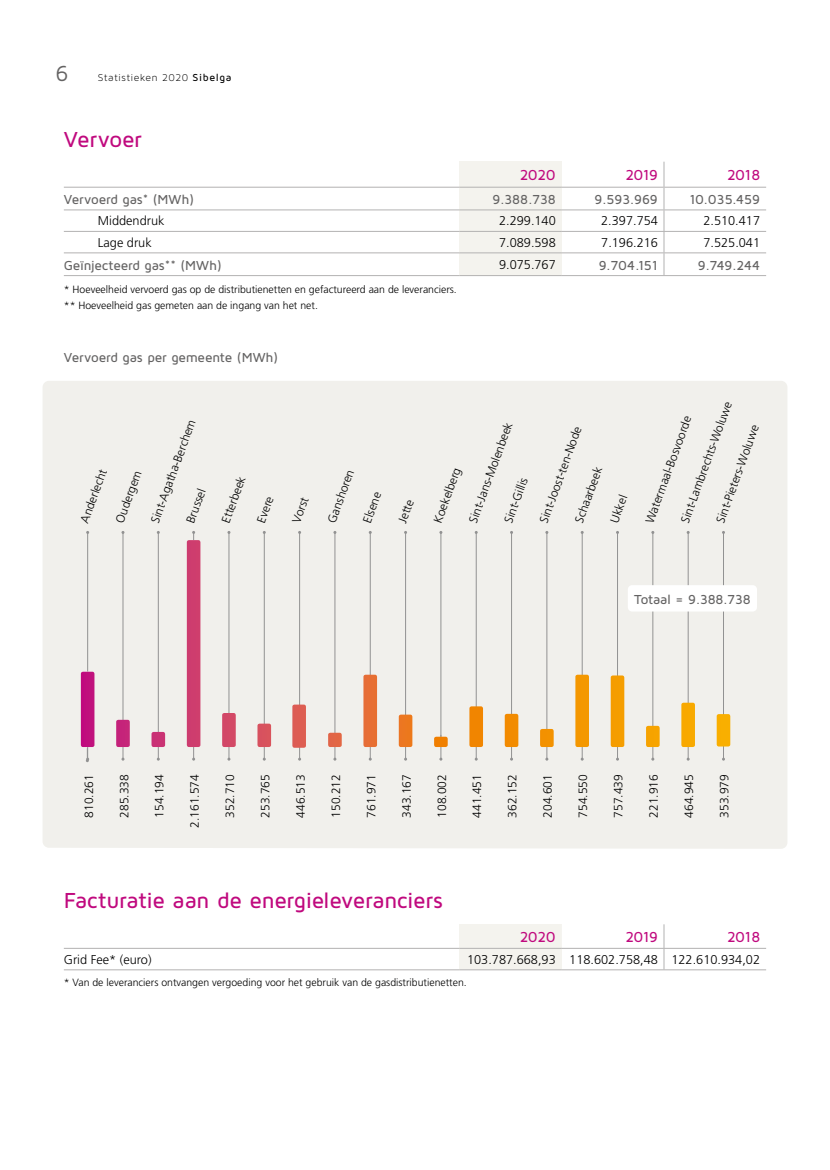
<style>
.page{position:relative;width:830px;height:1170px;background:#fff}
.page>*{position:absolute;margin:0;border:0;box-sizing:border-box;transform-origin:0 0}
.t1{font:500 22.5px "Maven Pro";letter-spacing:-.015em;color:#c0097e}
.t2{font:22.5px "Maven Pro";color:#646363}
.t3{font:500 15px "Maven Pro";letter-spacing:-.03em;color:#c0097e}
.t4{font:500 13.5px "Maven Pro";letter-spacing:-.01em;color:#646363}
.t5{font:300 12.75px "Frutiger LT Std";color:#000}
.t6{font:300 12px "Frutiger LT Std";color:#000}
.t7{font:300 10.5px/15px "Frutiger LT Std";color:#000}
.t8{font:10.5px "Maven Pro Light 300";letter-spacing:.06em;color:#000}
.s1{font-family:"Maven Pro";font-weight:500}
</style>
<div class="page">
<div style="left:459px;top:162px;width:102px;height:25px;background:#f4f3ee"></div>
<div style="left:459px;top:187px;width:102px;height:23px;background:#f4f3ee"></div>
<div style="left:459px;top:210px;width:102px;height:21px;background:#f4f3ee"></div>
<div style="left:459px;top:231px;width:102px;height:22px;background:#f4f3ee"></div>
<div style="left:459px;top:253px;width:102px;height:22px;background:#f4f3ee"></div>
<hr style="left:459px;top:187px;width:102px;height:1px;background:#b3b2b2">
<hr style="left:561px;top:187px;width:102px;height:1px;background:#b3b2b2">
<hr style="left:64px;top:187px;width:395px;height:1px;background:#b3b2b2">
<hr style="left:64px;top:209px;width:395px;height:1px;background:#b3b2b2">
<hr style="left:459px;top:209px;width:102px;height:1px;background:#b3b2b2">
<hr style="left:561px;top:209px;width:102px;height:1px;background:#b3b2b2">
<hr style="left:64px;top:231px;width:395px;height:1px;background:#b3b2b2">
<hr style="left:459px;top:231px;width:102px;height:1px;background:#b3b2b2">
<hr style="left:561px;top:231px;width:102px;height:1px;background:#b3b2b2">
<hr style="left:64px;top:252px;width:395px;height:1px;background:#b3b2b2">
<hr style="left:64px;top:275px;width:395px;height:1px;background:#b3b2b2">
<hr style="left:459px;top:252px;width:102px;height:1px;background:#b3b2b2">
<hr style="left:561px;top:252px;width:102px;height:1px;background:#b3b2b2">
<hr style="left:459px;top:275px;width:102px;height:1px;background:#b3b2b2">
<hr style="left:561px;top:275px;width:102px;height:1px;background:#b3b2b2">
<hr style="left:663px;top:275px;width:102px;height:1px;background:#b3b2b2">
<svg style="left:663px;top:162px;width:102px;height:113px"></svg>
<div style="left:459px;top:924px;width:102px;height:24px;background:#f4f3ee"></div>
<div style="left:459px;top:948px;width:102px;height:21px;background:#f4f3ee"></div>
<hr style="left:64px;top:947px;width:395px;height:1px;background:#b3b2b2">
<hr style="left:459px;top:947px;width:102px;height:1px;background:#b3b2b2">
<hr style="left:64px;top:969px;width:395px;height:1px;background:#b3b2b2">
<hr style="left:459px;top:969px;width:102px;height:1px;background:#b3b2b2">
<hr style="left:561px;top:969px;width:102px;height:1px;background:#b3b2b2">
<svg style="left:561px;top:924px;width:204px;height:45px"></svg>
<hr style="left:663px;top:969px;width:102px;height:1px;background:#b3b2b2">
<div style="left:43px;top:381px;width:744px;height:467px;background:#f1f0ec"></div>
<hr style="left:87px;top:532px;width:1px;height:139px;background:#929292">
<hr style="left:122px;top:532px;width:1px;height:190px;background:#929292">
<hr style="left:158px;top:532px;width:1px;height:202px;background:#929292">
<hr style="left:228px;top:532px;width:1px;height:186px;background:#929292">
<hr style="left:264px;top:532px;width:1px;height:194px;background:#929292">
<hr style="left:334px;top:532px;width:1px;height:205px;background:#929292">
<hr style="left:370px;top:532px;width:1px;height:186px;background:#929292">
<hr style="left:405px;top:532px;width:1px;height:186px;background:#929292">
<hr style="left:440px;top:532px;width:1px;height:204px;background:#929292">
<hr style="left:475px;top:532px;width:1px;height:186px;background:#929292">
<hr style="left:511px;top:532px;width:1px;height:186px;background:#929292">
<hr style="left:546px;top:532px;width:1px;height:197px;background:#929292">
<hr style="left:581px;top:532px;width:1px;height:186px;background:#929292">
<hr style="left:652px;top:532px;width:1px;height:196px;background:#929292">
<hr style="left:687px;top:532px;width:1px;height:186px;background:#929292">
<hr style="left:722px;top:532px;width:1px;height:186px;background:#929292">
<hr style="left:617px;top:532px;width:1px;height:186px;background:#929292">
<hr style="left:299px;top:532px;width:1px;height:186px;background:#929292">
<svg style="left:192px;top:531px;width:3px;height:9px"></svg>
<svg style="left:86px;top:747px;width:3px;height:15px"></svg>
<svg style="left:121px;top:747px;width:3px;height:13px"></svg>
<svg style="left:157px;top:747px;width:3px;height:13px"></svg>
<svg style="left:227px;top:747px;width:3px;height:13px"></svg>
<svg style="left:263px;top:747px;width:3px;height:13px"></svg>
<svg style="left:333px;top:747px;width:3px;height:13px"></svg>
<svg style="left:368px;top:747px;width:3px;height:13px"></svg>
<svg style="left:404px;top:747px;width:3px;height:13px"></svg>
<svg style="left:439px;top:747px;width:3px;height:13px"></svg>
<svg style="left:474px;top:747px;width:3px;height:13px"></svg>
<svg style="left:510px;top:747px;width:3px;height:13px"></svg>
<svg style="left:545px;top:747px;width:3px;height:13px"></svg>
<svg style="left:580px;top:747px;width:3px;height:13px"></svg>
<svg style="left:651px;top:747px;width:3px;height:13px"></svg>
<svg style="left:686px;top:747px;width:3px;height:13px"></svg>
<svg style="left:721px;top:747px;width:3px;height:13px"></svg>
<svg style="left:615px;top:747px;width:3px;height:13px"></svg>
<svg style="left:298px;top:747px;width:3px;height:13px"></svg>
<svg style="left:192px;top:747px;width:3px;height:13px"></svg>
<svg style="left:81px;top:540px;width:649px;height:207px;background:#ede1d9"></svg>
<div style="left:627px;top:585px;width:129px;height:26px;background:#fff;border-radius:4px"></div>
<h1 class="t2" style="left:55px;top:59px;width:15px">6</h1>
<p class="t8" style="left:98px;top:72px;width:135px">Statistieken 2020 <span class="s1">Sibelga</span></p>
<h1 class="t1" style="left:64px;top:125px;width:80px">Vervoer</h1>
<p class="t3" style="left:519px;top:166px;width:38px">2020</p>
<p class="t3" style="left:625px;top:166px;width:34px">2019</p>
<p class="t3" style="left:726px;top:166px;width:35px">2018</p>
<p class="t4" style="left:64px;top:191px;width:132px">Vervoerd gas* (MWh)</p>
<p class="t4" style="left:492px;top:191px;width:65px">9.388.738</p>
<p class="t4" style="left:594px;top:191px;width:65px">9.593.969</p>
<p class="t4" style="left:689px;top:191px;width:72px">10.035.459</p>
<p class="t5" style="left:98px;top:214px;width:68px">Middendruk</p>
<p class="t5" style="left:499px;top:214px;width:58px">2.299.140</p>
<p class="t5" style="left:601px;top:214px;width:58px">2.397.754</p>
<p class="t5" style="left:703px;top:214px;width:58px">2.510.417</p>
<p class="t5" style="left:98px;top:235px;width:55px">Lage druk</p>
<p class="t5" style="left:499px;top:235px;width:58px">7.089.598</p>
<p class="t5" style="left:601px;top:235px;width:58px">7.196.216</p>
<p class="t5" style="left:703px;top:235px;width:58px">7.525.041</p>
<p class="t4" style="left:64px;top:256px;width:159px">Geïnjecteerd gas** (MWh)</p>
<p class="t5" style="left:499px;top:257px;width:58px">9.075.767</p>
<p class="t4" style="left:598px;top:256px;width:61px">9.704.151</p>
<p class="t4" style="left:697px;top:256px;width:64px">9.749.244</p>
<p class="t7" style="left:64px;top:282px;width:394px">* Hoeveelheid vervoerd gas op de distributienetten en gefactureerd aan de leveranciers. ** Hoeveelheid gas gemeten aan de ingang van het net.</p>
<p class="t4" style="left:64px;top:349px;width:216px">Vervoerd gas per gemeente (MWh)</p>
<p class="t6" style="left:78px;top:520px;width:58px;rotate:-70deg">Anderlecht</p>
<p class="t6" style="left:113px;top:520px;width:56px;rotate:-70deg">Oudergem</p>
<p class="t6" style="left:148px;top:520px;width:111px;rotate:-70deg">Sint-Agatha-Berchem</p>
<p class="t6" style="left:183px;top:520px;width:37px;rotate:-70deg">Brussel</p>
<p class="t6" style="left:219px;top:520px;width:50px;rotate:-70deg">Etterbeek</p>
<p class="t6" style="left:254px;top:520px;width:29px;rotate:-70deg">Evere</p>
<p class="t6" style="left:289px;top:520px;width:28px;rotate:-70deg">Vorst</p>
<p class="t6" style="left:325px;top:520px;width:57px;rotate:-70deg">Ganshoren</p>
<p class="t6" style="left:360px;top:520px;width:34px;rotate:-70deg">Elsene</p>
<p class="t6" style="left:395px;top:520px;width:25px;rotate:-70deg">Jette</p>
<p class="t6" style="left:466px;top:520px;width:108px;rotate:-70deg">Sint-Jans-Molenbeek</p>
<p class="t6" style="left:430px;top:520px;width:60px;rotate:-70deg">Koekelberg</p>
<p class="t6" style="left:501px;top:520px;width:49px;rotate:-70deg">Sint-Gillis</p>
<p class="t6" style="left:536px;top:520px;width:103px;rotate:-70deg">Sint-Joost-ten-Node</p>
<p class="t6" style="left:572px;top:520px;width:60px;rotate:-70deg">Schaarbeek</p>
<p class="t6" style="left:607px;top:520px;width:30px;rotate:-70deg">Ukkel</p>
<p class="t6" style="left:677px;top:520px;width:130px;rotate:-70deg">Sint-Lambrechts-Woluwe</p>
<p class="t6" style="left:642px;top:520px;width:114px;rotate:-70deg">Watermaal-Bosvoorde</p>
<p class="t6" style="left:713px;top:520px;width:105px;rotate:-70deg">Sint-Pieters-Woluwe</p>
<p class="t4" style="left:634px;top:590px;width:118px">Totaal = 9.388.738</p>
<p class="t6" style="left:82px;top:817px;width:45px;rotate:-90deg">810.261</p>
<p class="t6" style="left:117px;top:817px;width:45px;rotate:-90deg">285.338</p>
<p class="t6" style="left:153px;top:817px;width:45px;rotate:-90deg">154.194</p>
<p class="t6" style="left:188px;top:827px;width:55px;rotate:-90deg">2.161.574</p>
<p class="t6" style="left:223px;top:817px;width:45px;rotate:-90deg">352.710</p>
<p class="t6" style="left:258px;top:817px;width:45px;rotate:-90deg">253.765</p>
<p class="t6" style="left:294px;top:817px;width:45px;rotate:-90deg">446.513</p>
<p class="t6" style="left:329px;top:817px;width:45px;rotate:-90deg">150.212</p>
<p class="t6" style="left:364px;top:817px;width:45px;rotate:-90deg">761.971</p>
<p class="t6" style="left:399px;top:817px;width:45px;rotate:-90deg">343.167</p>
<p class="t6" style="left:435px;top:817px;width:45px;rotate:-90deg">108.002</p>
<p class="t6" style="left:470px;top:817px;width:45px;rotate:-90deg">441.451</p>
<p class="t6" style="left:505px;top:817px;width:45px;rotate:-90deg">362.152</p>
<p class="t6" style="left:540px;top:817px;width:45px;rotate:-90deg">204.601</p>
<p class="t6" style="left:576px;top:817px;width:45px;rotate:-90deg">754.550</p>
<p class="t6" style="left:611px;top:817px;width:45px;rotate:-90deg">757.439</p>
<p class="t6" style="left:646px;top:817px;width:45px;rotate:-90deg">221.916</p>
<p class="t6" style="left:681px;top:817px;width:45px;rotate:-90deg">464.945</p>
<p class="t6" style="left:717px;top:817px;width:45px;rotate:-90deg">353.979</p>
<h1 class="t1" style="left:64px;top:886px;width:380px">Facturatie aan de energieleveranciers</h1>
<p class="t3" style="left:519px;top:927px;width:38px">2020</p>
<p class="t3" style="left:625px;top:927px;width:34px">2019</p>
<p class="t3" style="left:726px;top:927px;width:35px">2018</p>
<p class="t5" style="left:64px;top:952px;width:89px">Grid Fee* (euro)</p>
<p class="t5" style="left:467px;top:952px;width:294px">103.787.668,93 118.602.758,48 122.610.934,02</p>
<p class="t7" style="left:64px;top:975px;width:404px">* Van de leveranciers ontvangen vergoeding voor het gebruik van de gasdistributienetten.</p>
</div>
